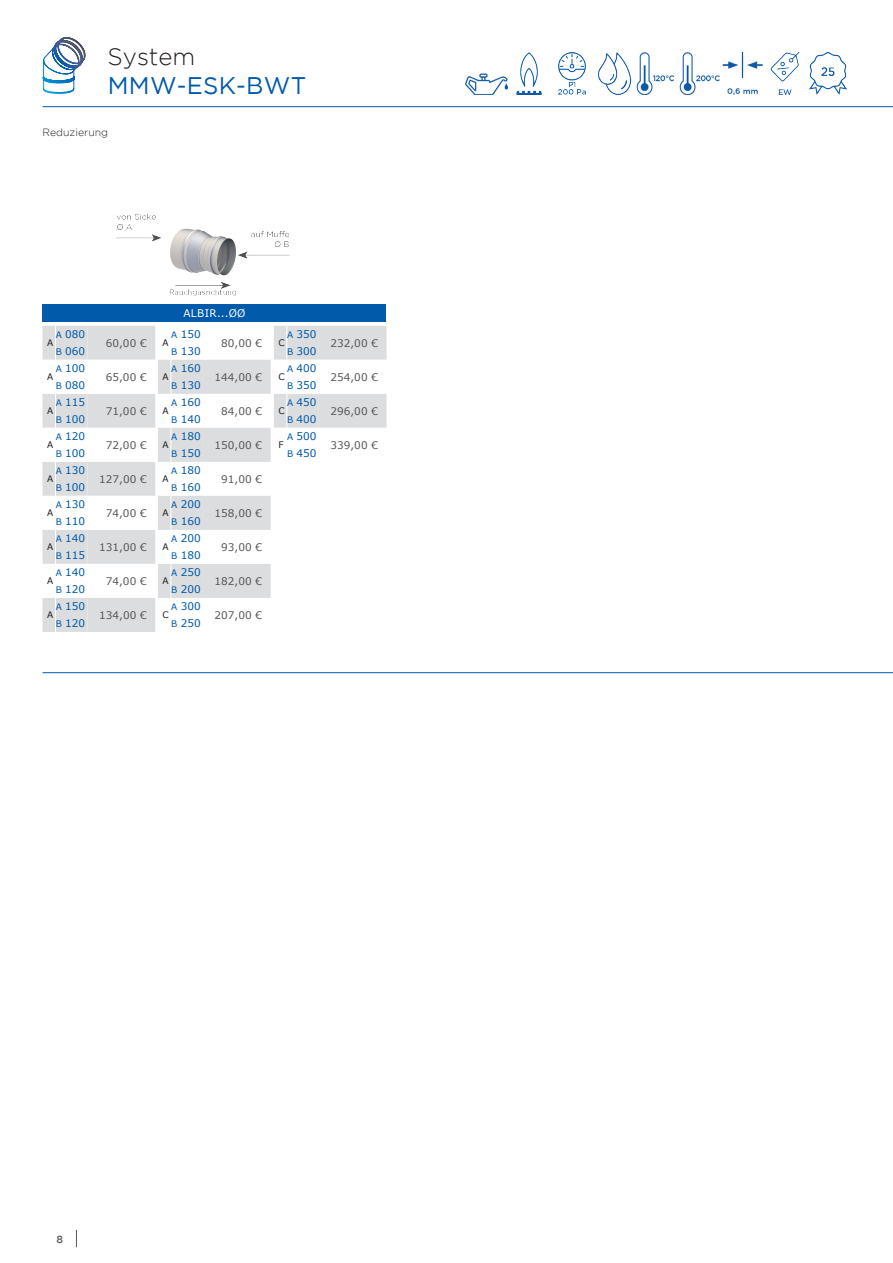
<style>
.page{position:relative;width:893px;height:1263px;background:#fff}
.page>*{position:absolute;margin:0;border:0;box-sizing:border-box;transform-origin:0 0}
.t1{font:24px "Gotham";letter-spacing:.015em;color:#015aaa}
.t2{font:300 24px "Gotham";color:#231f20}
.t3{font:10.5px "Verdana";color:#015aaa}
.t4{font:10.5px "Verdana";color:#57585a}
.t5{font:300 10.5px "Gotham";color:#231f20}
.t6{font:10.5px "Verdana";letter-spacing:.035em;color:#fff}
.t7{font:500 10.5px "Gotham";color:#57585a}
.t8{font:9px "Verdana";color:#231f20}
.s1{font-size:9px}
</style>
<div class="page">
<svg style="left:42px;top:37px;width:44px;height:57px"></svg>
<hr style="left:43px;top:106px;width:850px;height:1px;background:#015aaa">
<hr style="left:43px;top:672px;width:850px;height:1px;background:#015aaa">
<svg style="left:76px;top:1230px;width:1px;height:17px"></svg>
<img style="left:770px;top:53px;width:78px;height:41px">
<img style="left:597px;top:53px;width:166px;height:41px">
<img style="left:466px;top:53px;width:120px;height:41px">
<div style="left:43px;top:304px;width:343px;height:17px;background:#015aaa"></div>
<img style="left:116px;top:213px;width:174px;height:83px">
<svg style="left:43px;top:326px;width:344px;height:306px"></svg>
<h1 class="t2" style="left:108px;top:42px;width:89px">System</h1>
<h1 class="t1" style="left:108px;top:70px;width:200px">MMW-ESK-BWT</h1>
<p class="t5" style="left:43px;top:126px;width:67px">Reduzierung</p>
<p class="t6" style="left:183px;top:306px;width:64px">ALBIR...ØØ</p>
<p class="t3" style="left:56px;top:327px;width:31px"><span class="s1">A</span> 080</p>
<p class="t8" style="left:47px;top:337px;width:8px">A</p>
<p class="t3" style="left:56px;top:344px;width:31px"><span class="s1">B</span> 060</p>
<p class="t4" style="left:106px;top:336px;width:42px">60,00 €</p>
<p class="t3" style="left:171px;top:327px;width:31px"><span class="s1">A</span> 150</p>
<p class="t8" style="left:162px;top:337px;width:8px">A</p>
<p class="t3" style="left:171px;top:344px;width:31px"><span class="s1">B</span> 130</p>
<p class="t4" style="left:221px;top:336px;width:42px">80,00 €</p>
<p class="t3" style="left:287px;top:327px;width:31px"><span class="s1">A</span> 350</p>
<p class="t8" style="left:278px;top:337px;width:8px">C</p>
<p class="t3" style="left:287px;top:344px;width:31px"><span class="s1">B</span> 300</p>
<p class="t4" style="left:330px;top:336px;width:49px">232,00 €</p>
<p class="t3" style="left:56px;top:361px;width:31px"><span class="s1">A</span> 100</p>
<p class="t8" style="left:47px;top:371px;width:8px">A</p>
<p class="t3" style="left:56px;top:378px;width:31px"><span class="s1">B</span> 080</p>
<p class="t4" style="left:106px;top:370px;width:42px">65,00 €</p>
<p class="t3" style="left:171px;top:361px;width:31px"><span class="s1">A</span> 160</p>
<p class="t8" style="left:162px;top:371px;width:8px">A</p>
<p class="t3" style="left:171px;top:378px;width:31px"><span class="s1">B</span> 130</p>
<p class="t4" style="left:215px;top:370px;width:49px">144,00 €</p>
<p class="t3" style="left:287px;top:361px;width:31px"><span class="s1">A</span> 400</p>
<p class="t8" style="left:278px;top:371px;width:8px">C</p>
<p class="t3" style="left:287px;top:378px;width:31px"><span class="s1">B</span> 350</p>
<p class="t4" style="left:330px;top:370px;width:49px">254,00 €</p>
<p class="t3" style="left:56px;top:395px;width:31px"><span class="s1">A</span> 115</p>
<p class="t8" style="left:47px;top:405px;width:8px">A</p>
<p class="t3" style="left:56px;top:412px;width:31px"><span class="s1">B</span> 100</p>
<p class="t4" style="left:106px;top:404px;width:42px">71,00 €</p>
<p class="t3" style="left:171px;top:395px;width:31px"><span class="s1">A</span> 160</p>
<p class="t8" style="left:162px;top:405px;width:8px">A</p>
<p class="t3" style="left:171px;top:412px;width:31px"><span class="s1">B</span> 140</p>
<p class="t4" style="left:221px;top:404px;width:42px">84,00 €</p>
<p class="t3" style="left:287px;top:395px;width:31px"><span class="s1">A</span> 450</p>
<p class="t8" style="left:278px;top:405px;width:8px">C</p>
<p class="t3" style="left:287px;top:412px;width:31px"><span class="s1">B</span> 400</p>
<p class="t4" style="left:330px;top:404px;width:49px">296,00 €</p>
<p class="t3" style="left:56px;top:429px;width:31px"><span class="s1">A</span> 120</p>
<p class="t8" style="left:47px;top:439px;width:8px">A</p>
<p class="t3" style="left:56px;top:446px;width:31px"><span class="s1">B</span> 100</p>
<p class="t4" style="left:106px;top:438px;width:42px">72,00 €</p>
<p class="t3" style="left:171px;top:429px;width:31px"><span class="s1">A</span> 180</p>
<p class="t8" style="left:162px;top:439px;width:8px">A</p>
<p class="t3" style="left:171px;top:446px;width:31px"><span class="s1">B</span> 150</p>
<p class="t4" style="left:215px;top:438px;width:49px">150,00 €</p>
<p class="t3" style="left:287px;top:429px;width:31px"><span class="s1">A</span> 500</p>
<p class="t8" style="left:278px;top:439px;width:7px">F</p>
<p class="t3" style="left:287px;top:446px;width:31px"><span class="s1">B</span> 450</p>
<p class="t4" style="left:330px;top:438px;width:49px">339,00 €</p>
<p class="t3" style="left:56px;top:463px;width:31px"><span class="s1">A</span> 130</p>
<p class="t8" style="left:47px;top:473px;width:8px">A</p>
<p class="t3" style="left:56px;top:480px;width:31px"><span class="s1">B</span> 100</p>
<p class="t4" style="left:99px;top:472px;width:49px">127,00 €</p>
<p class="t3" style="left:171px;top:463px;width:31px"><span class="s1">A</span> 180</p>
<p class="t8" style="left:162px;top:473px;width:8px">A</p>
<p class="t3" style="left:171px;top:480px;width:31px"><span class="s1">B</span> 160</p>
<p class="t4" style="left:221px;top:472px;width:42px">91,00 €</p>
<p class="t3" style="left:56px;top:497px;width:31px"><span class="s1">A</span> 130</p>
<p class="t8" style="left:47px;top:507px;width:8px">A</p>
<p class="t3" style="left:56px;top:514px;width:31px"><span class="s1">B</span> 110</p>
<p class="t4" style="left:106px;top:506px;width:42px">74,00 €</p>
<p class="t3" style="left:171px;top:497px;width:31px"><span class="s1">A</span> 200</p>
<p class="t8" style="left:162px;top:507px;width:8px">A</p>
<p class="t3" style="left:171px;top:514px;width:31px"><span class="s1">B</span> 160</p>
<p class="t4" style="left:215px;top:506px;width:49px">158,00 €</p>
<p class="t3" style="left:56px;top:531px;width:31px"><span class="s1">A</span> 140</p>
<p class="t8" style="left:47px;top:541px;width:8px">A</p>
<p class="t3" style="left:56px;top:548px;width:31px"><span class="s1">B</span> 115</p>
<p class="t4" style="left:99px;top:540px;width:49px">131,00 €</p>
<p class="t3" style="left:171px;top:531px;width:31px"><span class="s1">A</span> 200</p>
<p class="t8" style="left:162px;top:541px;width:8px">A</p>
<p class="t3" style="left:171px;top:548px;width:31px"><span class="s1">B</span> 180</p>
<p class="t4" style="left:221px;top:540px;width:42px">93,00 €</p>
<p class="t3" style="left:56px;top:565px;width:31px"><span class="s1">A</span> 140</p>
<p class="t8" style="left:47px;top:575px;width:8px">A</p>
<p class="t3" style="left:56px;top:582px;width:31px"><span class="s1">B</span> 120</p>
<p class="t4" style="left:106px;top:574px;width:42px">74,00 €</p>
<p class="t3" style="left:171px;top:565px;width:31px"><span class="s1">A</span> 250</p>
<p class="t8" style="left:162px;top:575px;width:8px">A</p>
<p class="t3" style="left:171px;top:582px;width:31px"><span class="s1">B</span> 200</p>
<p class="t4" style="left:215px;top:574px;width:49px">182,00 €</p>
<p class="t3" style="left:56px;top:599px;width:31px"><span class="s1">A</span> 150</p>
<p class="t8" style="left:47px;top:609px;width:8px">A</p>
<p class="t3" style="left:56px;top:616px;width:31px"><span class="s1">B</span> 120</p>
<p class="t4" style="left:99px;top:608px;width:49px">134,00 €</p>
<p class="t3" style="left:171px;top:599px;width:31px"><span class="s1">A</span> 300</p>
<p class="t8" style="left:162px;top:609px;width:8px">C</p>
<p class="t3" style="left:171px;top:616px;width:31px"><span class="s1">B</span> 250</p>
<p class="t4" style="left:215px;top:608px;width:49px">207,00 €</p>
<p class="t7" style="left:57px;top:1232px;width:8px">8</p>
</div>
